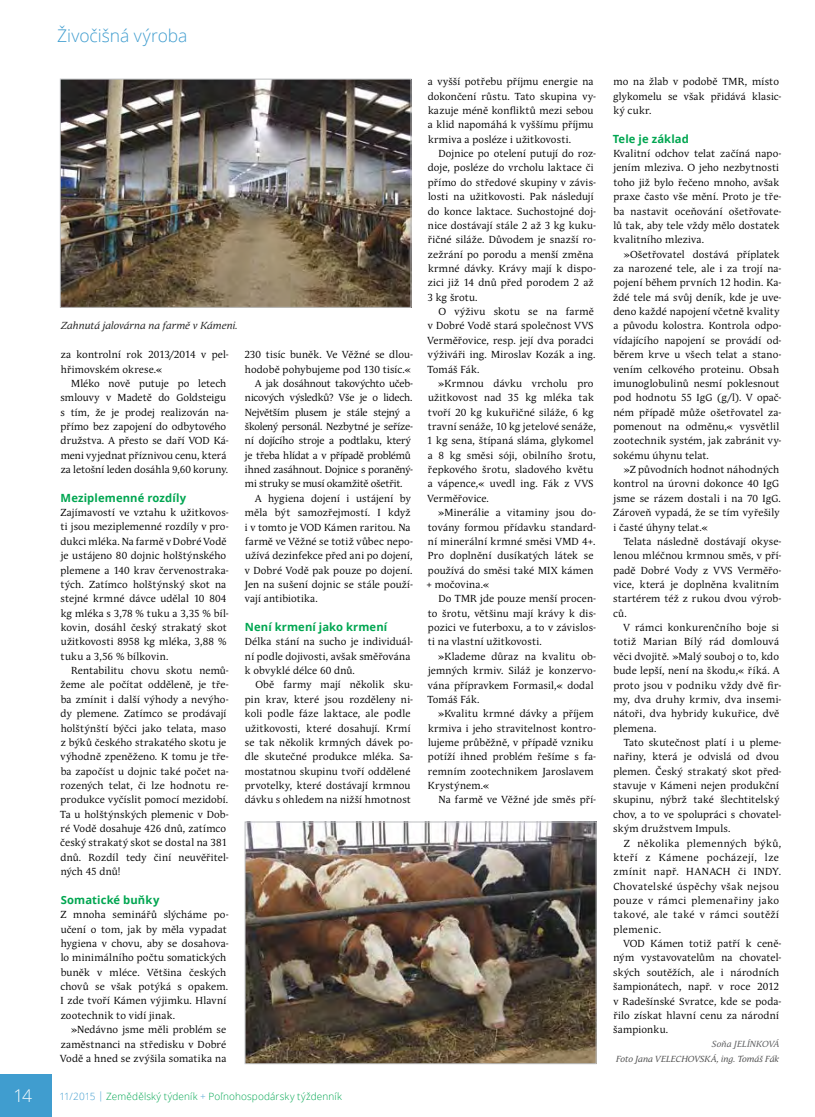
<style>
.page{position:relative;width:815px;height:1117px;background:#fff}
.page>*{position:absolute;margin:0;border:0;box-sizing:border-box;transform-origin:0 0}
.t1{font:300 17.5px "Open Sans";letter-spacing:-.005em;color:#409dcf}
.t2{font:300 17.5px "Open Sans";color:#fff}
.t3{font:700 11.25px "Open Sans";letter-spacing:.01em;color:#00a651}
.t4{font:10.12px/14.4px "Andulka Book Pro";letter-spacing:.015em;color:#000}
.t5{font:10.12px/14.4px "Andulka Book Pro";letter-spacing:.045em;color:#000}
.t6{font:10.12px "Andulka Book Pro";letter-spacing:-.015em;color:#000}
.t7{font:10.12px "Andulka Book Pro";letter-spacing:-.02em;color:#000}
.t8{font:10.12px "Andulka Book Pro";letter-spacing:-.01em;color:#000}
.t9{font:italic 10.12px "Andulka Book Pro";color:#222}
.t10{font:10.12px "Andulka Book Pro";letter-spacing:-.005em;color:#000}
.t11{font:300 10px "Open Sans";letter-spacing:.015em;color:#00a651}
.t12{font:italic 8.75px "Andulka Book Pro";color:#4e4e4e}
.t13{font:italic 8.75px "Andulka Book Pro";letter-spacing:.01em;color:#58595b}
.s1{color:#409dcf}
</style>
<div class="page">
<div style="left:0;top:1074px;width:51px;height:42px;background:#409dcf"></div>
<img style="left:62px;top:81px;width:347px;height:224px">
<div style="left:60px;top:79px;width:351px;height:228px;border:1px solid #bcbec0"></div>
<img style="left:247px;top:823px;width:347px;height:238px">
<div style="left:245px;top:821px;width:351px;height:242px;border:1px solid #bcbec0"></div>
<h1 class="t1" style="left:57px;top:24px;width:132px">Živočišná výroba</h1>
<p class="t9" style="left:61px;top:320px;width:178px">Zahnutá jalovárna na farmě v Kámeni.</p>
<p class="t4" style="left:61px;top:347px;width:170px">za kontrolní rok 2013/2014 v pel&shy;hřimovském okrese.«</p>
<p class="t4" style="left:60px;top:376px;width:170px;text-indent:11px">Mléko nově putuje po letech smlouvy v Madetě do Goldsteigu s tím, že je prodej realizován na&shy;přímo bez zapojení do odbytového družstva. A přesto se daří VOD Ká&shy;meni vyjednat příznivou cenu, která za letošní leden dosáhla 9,60 koruny.</p>
<p class="t3" style="left:61px;top:489px;width:127px">Meziplemenné rozdíly</p>
<p class="t4" style="left:60px;top:505px;width:170px">Zajímavostí ve vztahu k užitkovos&shy;ti jsou meziplemenné rozdíly v pro&shy;dukci mléka. Na farmě v Dobré Vodě je ustájeno 80 dojnic holštýnského plemene a 140 krav červenostraka&shy;tých. Zatímco holštýnský skot na stejné krmné dávce udělal 10 804 kg mléka s 3,78 % tuku a 3,35 % bíl&shy;kovin, dosáhl český strakatý skot užitkovosti 8958 kg mléka, 3,88 % tuku a 3,56 % bílkovin.</p>
<p class="t4" style="left:60px;top:663px;width:170px;text-indent:11px">Rentabilitu chovu skotu nemů&shy;žeme ale počítat odděleně, je tře&shy;ba zmínit i další výhody a nevýho&shy;dy plemene. Zatímco se prodávají holštýnští býčci jako telata, maso z býků českého strakatého skotu je výhodně zpeněženo. K tomu je tře&shy;ba započíst u dojnic také počet na&shy;rozených telat, či lze hodnotu re&shy;produkce vyčíslit pomocí mezidobí.<br>Ta u holštýnských plemenic v Dob&shy;ré Vodě dosahuje 426 dnů, zatímco český strakatý skot se dostal na 381 dnů. Rozdíl tedy činí neuvěřitel&shy;ných 45 dnů!</p>
<p class="t3" style="left:61px;top:891px;width:100px">Somatické buňky</p>
<p class="t4" style="left:60px;top:907px;width:170px">Z mnoha seminářů slýcháme po&shy;učení o tom, jak by měla vypadat hygiena v chovu, aby se dosahova&shy;lo minimálního počtu somatických buněk v mléce. Většina českých chovů se však potýká s opakem.<br>I zde tvoří Kámen výjimku. Hlavní zootechnik to vidí jinak.</p>
<p class="t4" style="left:60px;top:1022px;width:168px;text-align:justify;text-indent:10px">»Nedávno jsme měli problém se zaměstnanci na středisku v Dobré Vodě a hned se zvýšila somatika na</p>
<p class="t4" style="left:244px;top:347px;width:170px">230 tisíc buněk. Ve Věžné se dlou-</p>
<p class="t4" style="left:245px;top:362px;width:168px">hodobě pohybujeme pod 130 tisíc.«</p>
<p class="t7" style="left:255px;top:377px;width:159px">A jak dosáhnout takovýchto učeb-</p>
<p class="t6" style="left:245px;top:392px;width:169px">nicových výsledků? Vše je o lidech.</p>
<p class="t6" style="left:245px;top:406px;width:167px">Největším plusem je stále stejný a</p>
<p class="t6" style="left:245px;top:420px;width:170px">školený personál. Nezbytné je seříze-</p>
<p class="t8" style="left:245px;top:435px;width:167px">ní dojícího stroje a podtlaku, který</p>
<p class="t7" style="left:245px;top:449px;width:167px">je třeba hlídat a v případě problémů</p>
<p class="t6" style="left:245px;top:463px;width:170px">ihned zasáhnout. Dojnice s poraněný-</p>
<p class="t10" style="left:245px;top:478px;width:159px">mi struky se musí okamžitě ošetřit.</p>
<p class="t4" style="left:255px;top:491px;width:157px">A hygiena dojení i ustájení by</p>
<p class="t4" style="left:245px;top:505px;width:167px">měla být samozřejmostí. I když</p>
<p class="t4" style="left:245px;top:519px;width:167px">i v tomto je VOD Kámen raritou. Na</p>
<p class="t4" style="left:245px;top:534px;width:170px">farmě ve Věžné se totiž vůbec nepo-</p>
<p class="t4" style="left:245px;top:548px;width:169px">užívá dezinfekce před ani po dojení,</p>
<p class="t4" style="left:245px;top:562px;width:169px">v Dobré Vodě pak pouze po dojení.</p>
<p class="t4" style="left:244px;top:577px;width:170px">Jen na sušení dojnic se stále použí-</p>
<p class="t4" style="left:245px;top:591px;width:74px">vají antibiotika.</p>
<p class="t3" style="left:245px;top:619px;width:144px">Není krmení jako krmení</p>
<p class="t4" style="left:245px;top:634px;width:170px">Délka stání na sucho je individuál&shy;ní podle dojivosti, avšak směřována k obvyklé délce 60 dnů.</p>
<p class="t4" style="left:245px;top:677px;width:170px;text-indent:11px">Obě farmy mají několik sku&shy;pin krav, které jsou rozděleny ni&shy;koli podle fáze laktace, ale podle užitkovosti, které dosahují. Krmí se tak několik krmných dávek po&shy;dle skutečné produkce mléka. Sa&shy;mostatnou skupinu tvoří oddělené prvotelky, které dostávají krmnou dávku s ohledem na nižší hmotnost</p>
<h1 class="t2" style="left:13px;top:1083px;width:20px">14</h1>
<p class="t11" style="left:59px;top:1088px;width:284px"><span class="s1">11/2015 |</span> Zemědělský týdeník <span class="s1">+</span> Poľnohospodársky týždenník</p>
<p class="t4" style="left:428px;top:75px;width:170px">a vyšší potřebu příjmu energie na dokončení růstu. Tato skupina vy&shy;kazuje méně konfliktů mezi sebou a klid napomáhá k vyššímu příjmu krmiva a posléze i užitkovosti.</p>
<p class="t4" style="left:427px;top:146px;width:170px;text-indent:11px">Dojnice po otelení putují do roz&shy;doje, posléze do vrcholu laktace či přímo do středové skupiny v závis&shy;losti na užitkovosti. Pak následují do konce laktace. Suchostojné doj&shy;nice dostávají stále 2 až 3 kg kuku&shy;řičné siláže. Důvodem je snazší ro&shy;zežrání po porodu a menší změna krmné dávky. Krávy mají k dispo&shy;zici již 14 dnů před porodem 2 až<br>3 kg šrotu.</p>
<p class="t4" style="left:427px;top:304px;width:170px;text-indent:11px">O výživu skotu se na farmě v Dobré Vodě stará společnost VVS<br>Verměřovice, resp. její dva poradci výživáři ing. Miroslav Kozák a ing.<br>Tomáš Fák.</p>
<p class="t4" style="left:427px;top:376px;width:170px;text-indent:11px">»Krmnou dávku vrcholu pro užitkovost nad 35 kg mléka tak tvoří 20 kg kukuřičné siláže, 6 kg travní senáže, 10 kg jetelové senáže,<br>1 kg sena, štípaná sláma, glykomel a 8 kg směsi sóji, obilního šrotu, řepkového šrotu, sladového květu a vápence,« uvedl ing. Fák z VVS<br>Verměřovice.</p>
<p class="t4" style="left:426px;top:505px;width:171px;text-indent:11px">»Minerálie a vitaminy jsou do&shy;továny formou přídavku standard&shy;ní minerální krmné směsi VMD 4+.<br>Pro doplnění dusíkatých látek se používá do směsi také MIX kámen + močovina.«</p>
<p class="t4" style="left:428px;top:591px;width:170px;text-align:justify;text-indent:11px">Do TMR jde pouze menší procen&shy;to šrotu, většinu mají krávy k dis&shy;pozici ve futerboxu, a to v závislos&shy;ti na vlastní užitkovosti.</p>
<p class="t4" style="left:428px;top:649px;width:170px;text-indent:10px">»Klademe důraz na kvalitu ob&shy;jemných krmiv. Siláž je konzervo&shy;vána přípravkem Formasil,« dodal<br>Tomáš Fák.</p>
<p class="t4" style="left:428px;top:706px;width:170px;text-indent:10px">»Kvalitu krmné dávky a příjem krmiva i jeho stravitelnost kontro&shy;lujeme průběžně, v případě vzniku potíží ihned problém řešíme s fa&shy;remním zootechnikem Jaroslavem<br>Krystýnem.«</p>
<p class="t4" style="left:438px;top:792px;width:159px">Na farmě ve Věžné jde směs pří-</p>
<p class="t4" style="left:613px;top:75px;width:170px">mo na žlab v podobě TMR, místo glykomelu se však přidává klasic&shy;ký cukr.</p>
<p class="t3" style="left:613px;top:131px;width:78px">Tele je základ</p>
<p class="t4" style="left:613px;top:146px;width:170px">Kvalitní odchov telat začíná napo&shy;jením mleziva. O jeho nezbytnosti toho již bylo řečeno mnoho, avšak praxe často vše mění. Proto je tře&shy;ba nastavit oceňování ošetřovate&shy;lů tak, aby tele vždy mělo dostatek kvalitního mleziva.</p>
<p class="t4" style="left:613px;top:247px;width:170px;text-indent:10px">»Ošetřovatel dostává příplatek za narozené tele, ale i za trojí na&shy;pojení během prvních 12 hodin. Ka&shy;ždé tele má svůj deník, kde je uve&shy;deno každé napojení včetně kvality a původu kolostra. Kontrola odpo&shy;vídajícího napojení se provádí od&shy;běrem krve u všech telat a stano&shy;vením celkového proteinu. Obsah imunoglobulinů nesmí poklesnout pod hodnotu 55 IgG (g/l). V opač&shy;ném případě může ošetřovatel za&shy;pomenout na odměnu,« vysvětlil zootechnik systém, jak zabránit vy&shy;sokému úhynu telat.</p>
<p class="t4" style="left:613px;top:462px;width:169px;text-indent:10px">»Z původních hodnot náhodných kontrol na úrovni dokonce 40 IgG jsme se rázem dostali i na 70 IgG.<br>Zároveň vypadá, že se tím vyřešily i časté úhyny telat.«</p>
<p class="t4" style="left:613px;top:534px;width:170px;text-indent:11px">Telata následně dostávají okyse&shy;lenou mléčnou krmnou směs, v pří&shy;padě Dobré Vody z VVS Verměřo&shy;vice, která je doplněna kvalitním startérem též z rukou dvou výrob&shy;ců.</p>
<p class="t4" style="left:613px;top:620px;width:170px;text-indent:10px">V rámci konkurenčního boje si totiž Marian Bílý rád domlouvá věci dvojitě. »Malý souboj o to, kdo bude lepší, není na škodu,« říká. A proto jsou v podniku vždy dvě fir&shy;my, dva druhy krmiv, dva insemi&shy;nátoři, dva hybridy kukuřice, dvě plemena.</p>
<p class="t4" style="left:613px;top:735px;width:170px;text-indent:11px">Tato skutečnost platí i u pleme&shy;nařiny, která je odvislá od dvou plemen. Český strakatý skot před&shy;stavuje v Kámeni nejen produkční skupinu, nýbrž také šlechtitelský chov, a to ve spolupráci s chovatel&shy;ským družstvem Impuls.</p>
<p class="t5" style="left:613px;top:835px;width:169px;text-indent:11px">Z několika plemenných býků, kteří z Kámene pocházejí, lze zmínit např. HANACH či INDY.<br>Chovatelské úspěchy však nejsou pouze v rámci plemenařiny jako takové, ale také v rámci soutěží plemenic.</p>
<p class="t4" style="left:613px;top:936px;width:170px;text-indent:10px">VOD Kámen totiž patří k ceně&shy;ným vystavovatelům na chovatel&shy;ských soutěžích, ale i národních šampionátech, např. v roce 2012 v Radešínské Svratce, kde se poda&shy;řilo získat hlavní cenu za národní šampionku.</p>
<p class="t13" style="left:712px;top:1039px;width:69px">Soňa JELÍNKOVÁ</p>
<p class="t12" style="left:616px;top:1053px;width:165px">Foto Jana VELECHOVSKÁ, ing. Tomáš Fák</p>
</div>
